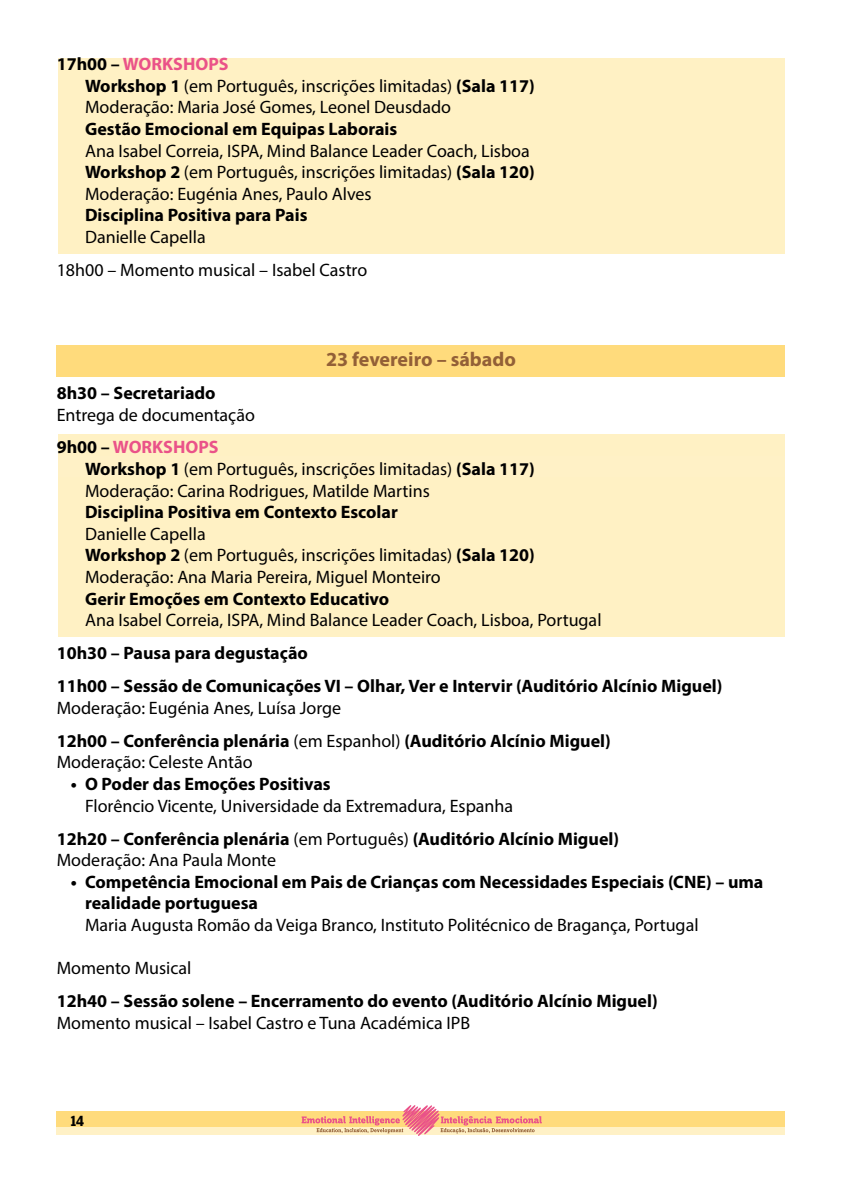
<style>
.page{position:relative;width:842px;height:1191px;background:#fff}
.page>*{position:absolute;margin:0;border:0;box-sizing:border-box;transform-origin:0 0}
.t1{font:700 20px "Myriad Pro";color:#936037}
.t2{font:18px/21.6px "Myriad Pro";color:#000}
.t3{font:700 18px/33px "Myriad Pro";color:#000}
.t4{font:700 16px "Zine Slab Dis";color:#000}
.s1{font-weight:700}
.s2{font-weight:700;color:#ea5289}
.s3{font-weight:400}
</style>
<div class="page">
<div style="left:57px;top:1111px;width:728px;height:23px;background:#ffdb7c"></div>
<div style="left:57px;top:1126px;width:728px;height:8px;background:#fff1c6"></div>
<svg style="left:302px;top:1105px;width:240px;height:30px"></svg>
<div style="left:58px;top:58px;width:726px;height:22px;background:#fff1c4"></div>
<div style="left:58px;top:73px;width:726px;height:29px;background:#fff1c4"></div>
<div style="left:58px;top:94px;width:726px;height:30px;background:#fff1c4"></div>
<div style="left:58px;top:121px;width:726px;height:18px;background:#fff1c4"></div>
<div style="left:58px;top:137px;width:726px;height:30px;background:#fff1c4"></div>
<div style="left:58px;top:159px;width:726px;height:29px;background:#fff1c4"></div>
<div style="left:58px;top:181px;width:726px;height:29px;background:#fff1c4"></div>
<div style="left:58px;top:202px;width:726px;height:30px;background:#fff1c4"></div>
<div style="left:58px;top:224px;width:726px;height:29px;background:#fff1c4"></div>
<div style="left:57px;top:345px;width:728px;height:31px;background:#ffdb7c"></div>
<div style="left:58px;top:434px;width:726px;height:29px;background:#fff1c4"></div>
<div style="left:58px;top:456px;width:726px;height:29px;background:#fff1c6"></div>
<div style="left:58px;top:477px;width:726px;height:30px;background:#fff1c4"></div>
<div style="left:58px;top:499px;width:726px;height:29px;background:#fff1c4"></div>
<div style="left:58px;top:521px;width:726px;height:29px;background:#fff1c4"></div>
<div style="left:58px;top:542px;width:726px;height:29px;background:#fff1c4"></div>
<div style="left:58px;top:564px;width:726px;height:29px;background:#fff1c4"></div>
<div style="left:58px;top:585px;width:726px;height:30px;background:#fff1c4"></div>
<div style="left:58px;top:607px;width:726px;height:29px;background:#fff1c4"></div>
<p class="t2" style="left:85px;top:53px;width:451px;text-indent:-28px"><span class="s1">17h00 –</span> <span class="s2">WORKSHOPS<br></span><span class="s1">Workshop 1</span> (em Português, inscrições limitadas) <span class="s1">(Sala 117)<br></span>Moderação: Maria José Gomes, Leonel Deusdado</p>
<p class="t3" style="left:85px;top:112px;width:314px">Gestão Emocional em Equipas Laborais</p>
<p class="t2" style="left:85px;top:139px;width:451px">Ana Isabel Correia, ISPA, Mind Balance Leader Coach, Lisboa<br><span class="s1">Workshop 2</span> (em Português, inscrições limitadas) <span class="s1">(Sala 120)<br></span>Moderação: Eugénia Anes, Paulo Alves</p>
<p class="t3" style="left:85px;top:198px;width:224px">Disciplina Positiva para Pais</p>
<p class="t2" style="left:57px;top:220px;width:312px;line-height:33px;text-indent:28px">Danielle Capella<br>18h00 – Momento musical – Isabel Castro</p>
<p class="t1" style="left:326px;top:346px;width:191px">23 fevereiro – sábado</p>
<p class="t3" style="left:57px;top:376px;width:160px">8h30 – Secretariado</p>
<p class="t2" style="left:57px;top:398px;width:200px;line-height:33px">Entrega de documentação<br><span class="s1">9h00 –</span> <span class="s2">WORKSHOPS</span></p>
<p class="t2" style="left:85px;top:458px;width:451px"><span class="s1">Workshop 1</span> (em Português, inscrições limitadas) <span class="s1">(Sala 117)<br></span>Moderação: Carina Rodrigues, Matilde Martins</p>
<p class="t3" style="left:85px;top:495px;width:314px">Disciplina Positiva em Contexto Escolar</p>
<p class="t2" style="left:85px;top:523px;width:451px">Danielle Capella<br><span class="s1">Workshop 2</span> (em Português, inscrições limitadas) <span class="s1">(Sala 120)<br></span>Moderação: Ana Maria Pereira, Miguel Monteiro</p>
<p class="t3" style="left:85px;top:581px;width:306px">Gerir Emoções em Contexto Educativo</p>
<p class="t2" style="left:85px;top:609px;width:518px">Ana Isabel Correia, ISPA, Mind Balance Leader Coach, Lisboa, Portugal</p>
<p class="t3" style="left:57px;top:636px;width:667px">10h30 – Pausa para degustação<br>11h00 – Sessão de Comunicações VI – Olhar, Ver e Intervir (Auditório Alcínio Miguel)</p>
<p class="t3" style="left:57px;top:690px;width:556px"><span class="s3">Moderação: Eugénia Anes, Luísa Jorge<br></span>12h00 – Conferência plenária <span class="s3">(em Espanhol)</span> (Auditório Alcínio Miguel)</p>
<p class="t2" style="left:57px;top:751px;width:198px">Moderação: Celeste Antão</p>
<p class="t3" style="left:71px;top:767px;width:262px">• O Poder das Emoções Positivas</p>
<p class="t2" style="left:57px;top:788px;width:564px;line-height:33px;text-indent:28px">Florêncio Vicente, Universidade da Extremadura, Espanha<br><span class="s1">12h20 – Conferência plenária</span> (em Português) <span class="s1">(Auditório Alcínio Miguel)</span></p>
<p class="t2" style="left:57px;top:849px;width:221px">Moderação: Ana Paula Monte</p>
<p class="t3" style="left:85px;top:870px;width:680px;line-height:21.6px;text-indent:-14px">• Competência Emocional em Pais de Crianças com Necessidades Especiais (CNE) – uma realidade portuguesa</p>
<p class="t2" style="left:85px;top:914px;width:615px">Maria Augusta Romão da Veiga Branco, Instituto Politécnico de Bragança, Portugal</p>
<p class="t2" style="left:57px;top:957px;width:136px">Momento Musical</p>
<p class="t3" style="left:57px;top:984px;width:602px">12h40 – Sessão solene – Encerramento do evento (Auditório Alcínio Miguel)</p>
<p class="t2" style="left:57px;top:1011px;width:415px">Momento musical – Isabel Castro e Tuna Académica IPB</p>
<p class="t4" style="left:71px;top:1112px;width:15px">14</p>
</div>
